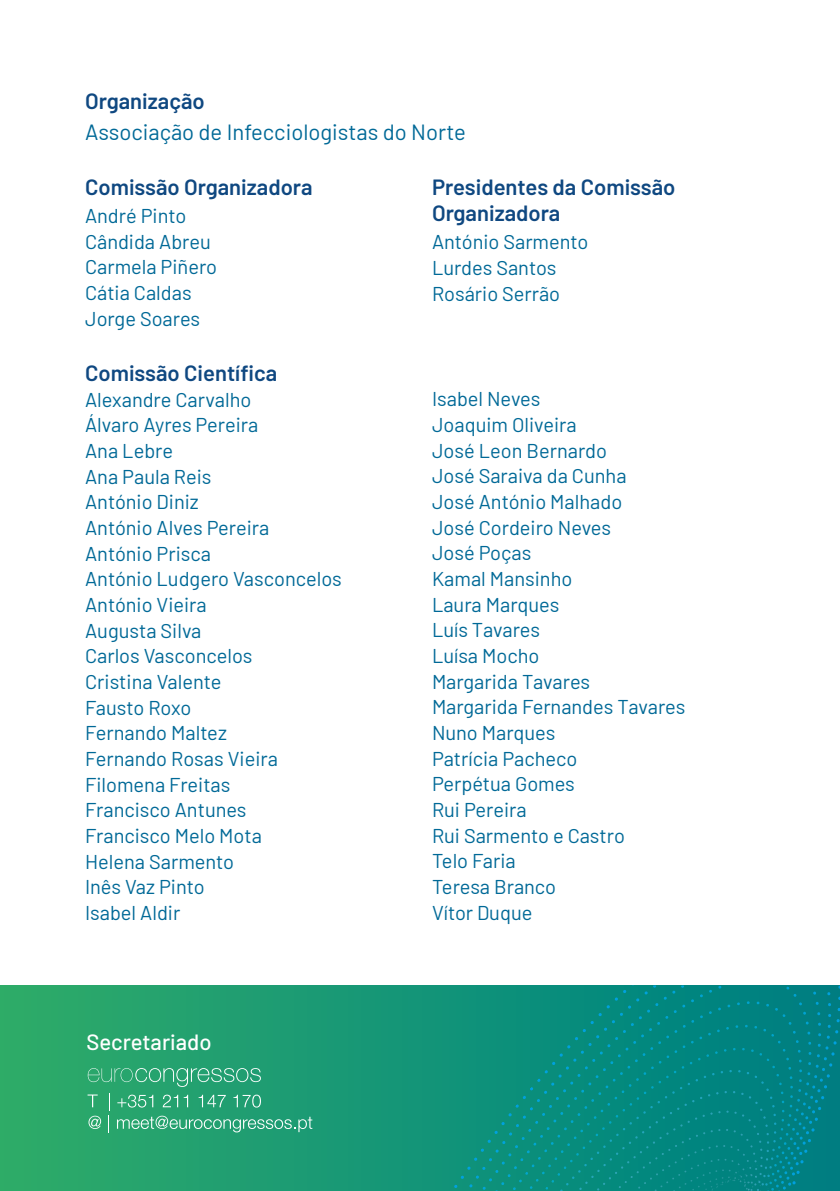
<style>
.page{position:relative;width:840px;height:1191px;background:#fff}
.page>*{position:absolute;margin:0;border:0;box-sizing:border-box;transform-origin:0 0}
.t1{font:600 22px/26.4px "Barlow";color:#0f4881}
.t2{font:22px "Barlow";color:#006997}
.t3{font:500 22px "Barlow";color:#fff}
.t4{font:20px/25.6px "Barlow";color:#006997}
</style>
<div class="page">
<div style="left:0;top:985px;width:839px;height:206px;background:linear-gradient(to bottom,#209f71,#209f71)"></div>
<svg style="left:443px;top:985px;width:396px;height:206px;background:#038680"></svg>
<svg style="left:443px;top:1005px;width:384px;height:186px;background:#048880"></svg>
<svg style="left:443px;top:1036px;width:373px;height:155px;background:#048880"></svg>
<svg style="left:443px;top:1067px;width:362px;height:124px;background:#048881"></svg>
<svg style="left:443px;top:1084px;width:351px;height:107px;background:#068a7f"></svg>
<svg style="left:87px;top:1094px;width:11px;height:13px"></svg>
<svg style="left:117px;top:1094px;width:36px;height:13px"></svg>
<svg style="left:163px;top:1094px;width:15px;height:13px"></svg>
<svg style="left:184px;top:1094px;width:4px;height:13px"></svg>
<svg style="left:198px;top:1094px;width:28px;height:13px"></svg>
<svg style="left:233px;top:1094px;width:28px;height:13px"></svg>
<svg style="left:88px;top:1115px;width:13px;height:14px"></svg>
<svg style="left:108px;top:1093px;width:2px;height:39px"></svg>
<svg style="left:117px;top:1115px;width:195px;height:17px;background:#49b08a"></svg>
<svg style="left:88px;top:1068px;width:173px;height:19px;background:#42ae82"></svg>
<p class="t1" style="left:85px;top:87px;width:121px">Organização</p>
<p class="t2" style="left:85px;top:116px;width:382px">Associação de Infecciologistas do Norte</p>
<p class="t1" style="left:85px;top:172px;width:229px">Comissão Organizadora</p>
<p class="t4" style="left:85px;top:201px;width:133px">André Pinto<br>Cândida Abreu<br>Carmela Piñero<br>Cátia Caldas<br>Jorge Soares</p>
<p class="t1" style="left:432px;top:172px;width:245px">Presidentes da Comissão<br>Organizadora</p>
<p class="t4" style="left:432px;top:228px;width:158px">António Sarmento<br>Lurdes Santos<br>Rosário Serrão</p>
<p class="t1" style="left:85px;top:358px;width:194px">Comissão Científica</p>
<p class="t4" style="left:85px;top:385px;width:258px">Alexandre Carvalho<br>Álvaro Ayres Pereira<br>Ana Lebre<br>Ana Paula Reis<br>António Diniz<br>António Alves Pereira<br>António Prisca<br>António Ludgero Vasconcelos<br>António Vieira<br>Augusta Silva<br>Carlos Vasconcelos<br>Cristina Valente<br>Fausto Roxo<br>Fernando Maltez<br>Fernando Rosas Vieira<br>Filomena Freitas<br>Francisco Antunes<br>Francisco Melo Mota<br>Helena Sarmento<br>Inês Vaz Pinto<br>Isabel Aldir</p>
<p class="t4" style="left:432px;top:385px;width:255px">Isabel Neves<br>Joaquim Oliveira<br>José Leon Bernardo<br>José Saraiva da Cunha<br>José António Malhado<br>José Cordeiro Neves<br>José Poças<br>Kamal Mansinho<br>Laura Marques<br>Luís Tavares<br>Luísa Mocho<br>Margarida Tavares<br>Margarida Fernandes Tavares<br>Nuno Marques<br>Patrícia Pacheco<br>Perpétua Gomes<br>Rui Pereira<br>Rui Sarmento e Castro<br>Telo Faria<br>Teresa Branco<br>Vítor Duque</p>
<p class="t3" style="left:86px;top:1025px;width:126px">Secretariado</p>
</div>
